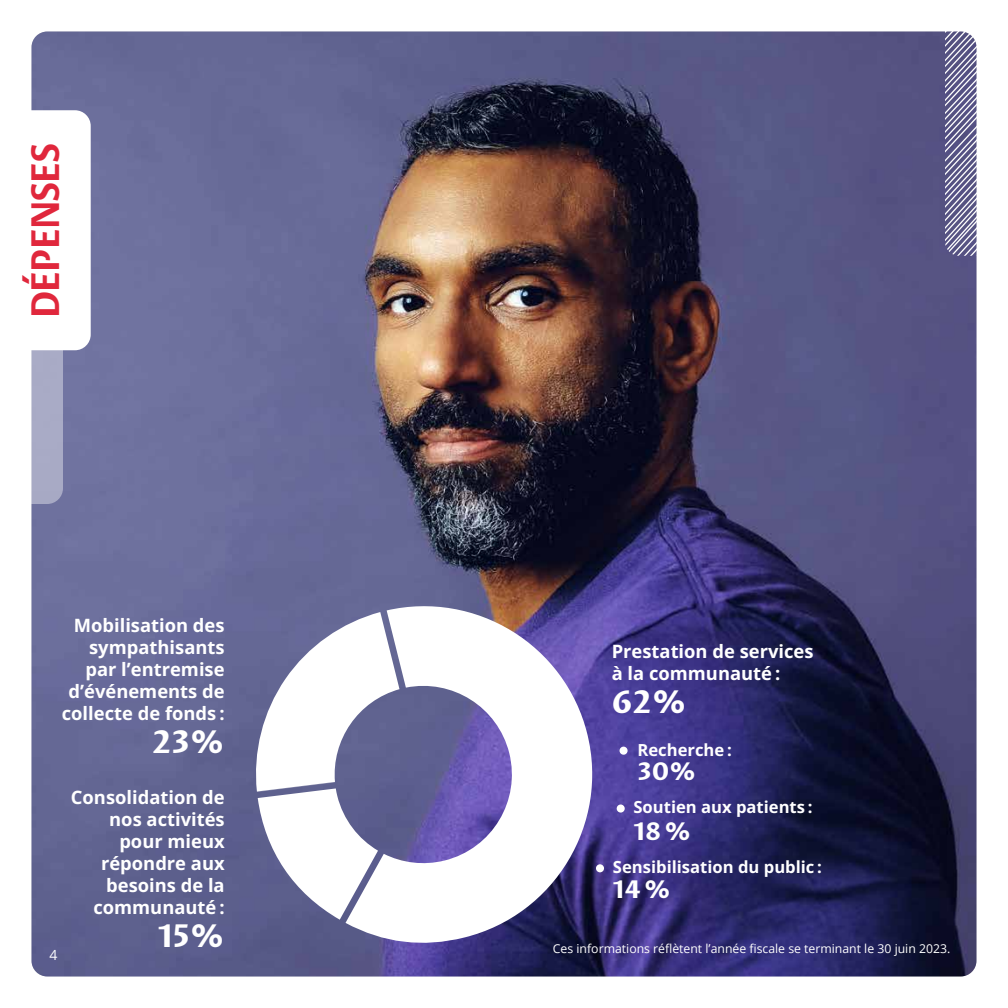
<style>
.page{position:relative;width:1008px;height:1008px;background:#fff}
.page>*{position:absolute;margin:0;border:0;box-sizing:border-box;transform-origin:0 0}
.t1{font:700 38.5px "Proza Libre";letter-spacing:-.03em;color:#e0273c;scale:.88 1}
.t2{font:700 31.5px "Proza Libre";color:#fff}
.t3{font:700 24.5px "Proza Libre";color:#fff}
.t4{font:700 18.38px/21.9px "Open Sans";color:#fff;text-align:right}
.t5{font:700 16.62px "Open Sans";color:#fff}
.t6{font:14px "Open Sans";color:#fff}
.t7{font:12.25px "Open Sans";color:#fff}
</style>
<div class="page">
<img style="left:32px;top:32px;width:944px;height:944px">
<svg style="left:0;top:273px;width:63px;height:231px"></svg>
<div style="left:0;top:110px;width:91px;height:240px;background:#fff;border-radius:16px"></div>
<svg style="left:253px;top:612px;width:93px;height:308px"></svg>
<svg style="left:346px;top:590px;width:264px;height:358px"></svg>
<div style="left:620px;top:747px;width:8px;height:8px;background:#fff;border-radius:50%"></div>
<div style="left:617px;top:805px;width:8px;height:8px;background:#fff;border-radius:50%"></div>
<div style="left:596px;top:864px;width:8px;height:8px;background:#fff;border-radius:50%"></div>
<svg style="left:945px;top:31px;width:32px;height:225px;background:#8886a7"></svg>
<h1 class="t1" style="left:22px;top:318px;width:201px;rotate:-90deg">DÉPENSES</h1>
<p class="t4" style="left:62px;top:614px;width:164px">Mobilisation des sympathisants par l’entremise d’événements de collecte de fonds :</p>
<h2 class="t2" style="left:152px;top:722px;width:74px">23%</h2>
<p class="t6" style="left:50px;top:945px;width:10px">4</p>
<p class="t4" style="left:71px;top:786px;width:155px">Consolidation de nos activités pour mieux répondre aux besoins de la communauté :</p>
<h2 class="t2" style="left:158px;top:917px;width:68px">15%</h2>
<p class="t4" style="left:612px;top:640px;width:203px;text-align:left">Prestation de services à la communauté :</p>
<h2 class="t2" style="left:612px;top:683px;width:76px">62%</h2>
<p class="t5" style="left:637px;top:738px;width:96px">Recherche :</p>
<h3 class="t3" style="left:637px;top:757px;width:60px">30%</h3>
<p class="t5" style="left:633px;top:796px;width:181px">Soutien aux patients :</p>
<h3 class="t3" style="left:633px;top:816px;width:59px">18%</h3>
<p class="t5" style="left:613px;top:855px;width:211px">Sensibilisation du public :</p>
<h3 class="t3" style="left:613px;top:874px;width:59px">14%</h3>
<p class="t7" style="left:553px;top:940px;width:399px">Ces informations réflètent l’année fiscale se terminant le 30 juin 2023.</p>
</div>
